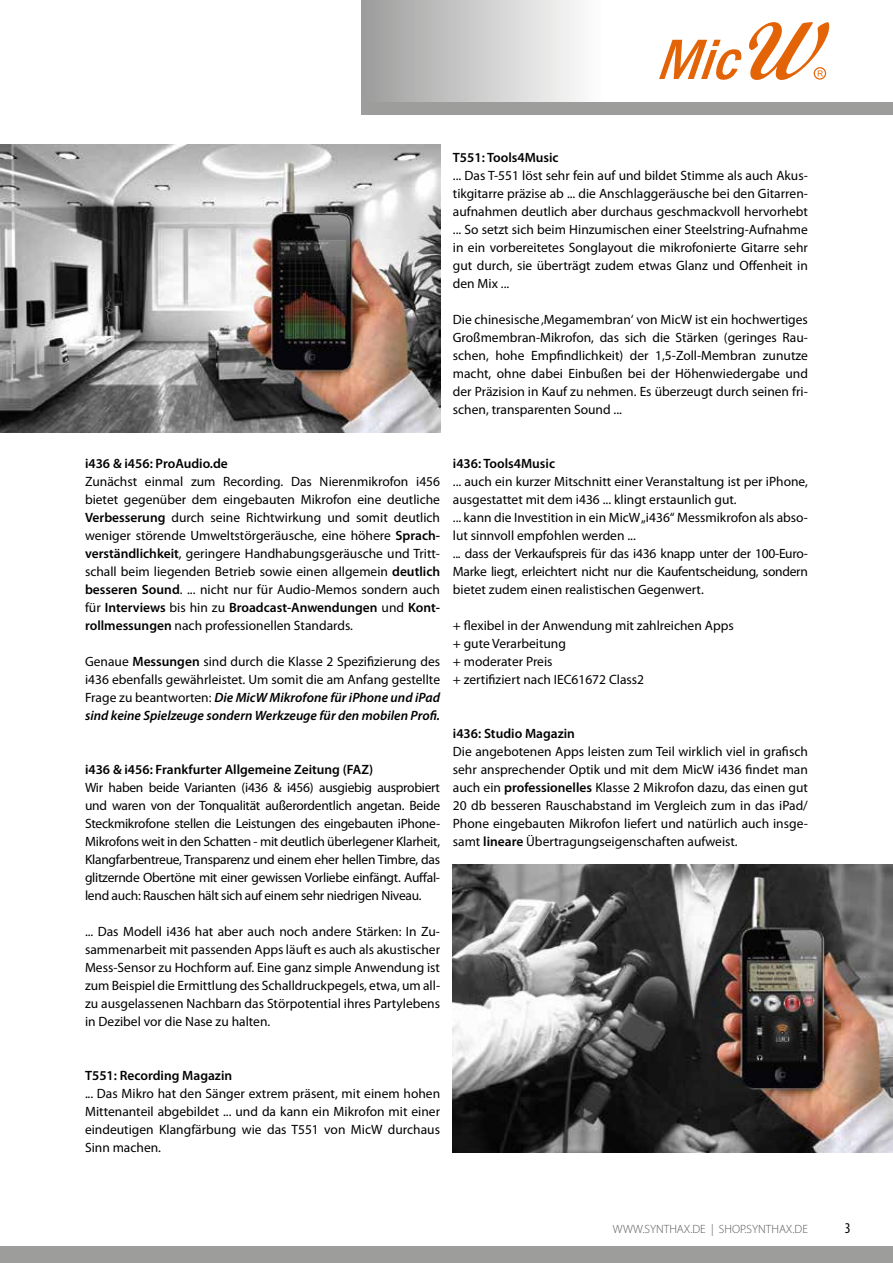
<style>
.page{position:relative;width:893px;height:1263px;background:#fff}
.page>*{position:absolute;margin:0;border:0;box-sizing:border-box;transform-origin:0 0}
.t1{font:condensed 15px "Myriad Pro";color:#000}
.t2{font:13.5px/18px "Myriad Pro";color:#000;text-align:justify}
.t3{font:600 13.5px "Myriad Pro";color:#000}
.t4{font:300 12px "Myriad Pro";color:#575756}
.s1{font-weight:600}
.s2{font-weight:600;font-style:italic}
</style>
<div class="page">
<div style="left:0;top:1246px;width:893px;height:17px;background:#9d9d9c"></div>
<svg style="left:361px;top:0;width:469px;height:102px"></svg>
<div style="left:361px;top:102px;width:532px;height:13px;background:#9d9d9c"></div>
<svg style="left:659px;top:40px;width:83px;height:40px"></svg>
<svg style="left:749px;top:22px;width:80px;height:58px"></svg>
<img style="left:0;top:144px;width:440px;height:288px">
<img style="left:453px;top:864px;width:440px;height:288px">
<p class="t3" style="left:453px;top:150px;width:107px">T551: Tools4Music</p>
<p class="t2" style="left:453px;top:166px;width:357px">... Das T-551 löst sehr fein auf und bildet Stimme als auch Akus&shy;tikgitarre präzise ab ... die Anschlaggeräusche bei den Gitarren&shy;aufnahmen deutlich aber durchaus geschmackvoll hervorhebt ... So setzt sich beim Hinzumischen einer Steelstring-Aufnahme in ein vorbereitetes Songlayout die mikrofonierte Gitarre sehr gut durch, sie überträgt zudem etwas Glanz und Offenheit in den Mix ...</p>
<p class="t2" style="left:453px;top:310px;width:357px">Die chinesische ‚Megamembran‘ von MicW ist ein hochwertiges Großmembran-Mikrofon, das sich die Stärken (geringes Rau&shy;schen, hohe Empfindlichkeit) der 1,5-Zoll-Membran zunutze macht, ohne dabei Einbußen bei der Höhenwiedergabe und der Präzision in Kauf zu nehmen. Es überzeugt durch seinen fri&shy;schen, transparenten Sound ...</p>
<p class="t3" style="left:85px;top:456px;width:144px">i436 &amp; i456: ProAudio.de</p>
<p class="t2" style="left:85px;top:472px;width:357px">Zunächst einmal zum Recording. Das Nierenmikrofon i456 bietet gegenüber dem eingebauten Mikrofon eine deutliche <span class="s1">Verbesserung</span> durch seine Richtwirkung und somit deutlich weniger störende Umweltstörgeräusche, eine höhere <span class="s1">Sprach&shy;verständlichkeit</span>, geringere Handhabungsgeräusche und Tritt&shy;schall beim liegenden Betrieb sowie einen allgemein <span class="s1">deutlich besseren Sound</span>. ... nicht nur für Audio-Memos sondern auch für <span class="s1">Interviews</span> bis hin zu <span class="s1">Broadcast-Anwendungen</span> und <span class="s1">Kont&shy;rollmessungen</span> nach professionellen Standards.</p>
<p class="t2" style="left:85px;top:652px;width:357px">Genaue <span class="s1">Messungen</span> sind durch die Klasse 2 Spezifizierung des i436 ebenfalls gewährleistet. Um somit die am Anfang gestellte Frage zu beantworten: <span class="s2">Die MicW Mikrofone für iPhone und iPad sind keine Spielzeuge sondern Werkzeuge für den mobilen Profi.</span></p>
<p class="t3" style="left:85px;top:762px;width:290px">i436 &amp; i456: Frankfurter Allgemeine Zeitung (FAZ)</p>
<p class="t2" style="left:85px;top:778px;width:357px">Wir haben beide Varianten (i436 &amp; i456) ausgiebig ausprobiert und waren von der Tonqualität außerordentlich angetan. Beide Steckmikrofone stellen die Leistungen des eingebauten iPhone-Mikrofons weit in den Schatten - mit deutlich überlegener Klarheit, Klangfarbentreue, Transparenz und einem eher hellen Timbre, das glitzernde Obertöne mit einer gewissen Vorliebe einfängt. Auffal&shy;lend auch: Rauschen hält sich auf einem sehr niedrigen Niveau.</p>
<p class="t2" style="left:85px;top:922px;width:357px">... Das Modell i436 hat aber auch noch andere Stärken: In Zu&shy;sammenarbeit mit passenden Apps läuft es auch als akustischer Mess-Sensor zu Hochform auf. Eine ganz simple Anwendung ist zum Beispiel die Ermittlung des Schalldruckpegels, etwa, um all&shy;zu ausgelassenen Nachbarn das Störpotential ihres Partylebens in Dezibel vor die Nase zu halten.</p>
<p class="t3" style="left:453px;top:456px;width:104px">i436: Tools4Music</p>
<p class="t2" style="left:453px;top:472px;width:357px;text-align:left">... auch ein kurzer Mitschnitt einer Veranstaltung ist per iPhone, ausgestattet mit dem i436 ... klingt erstaunlich gut.<br>... kann die Investition in ein MicW „i436“ Messmikrofon als abso&shy;lut sinnvoll empfohlen werden ...<br>... dass der Verkaufspreis für das i436 knapp unter der 100-Euro-Marke liegt, erleichtert nicht nur die Kaufentscheidung, sondern bietet zudem einen realistischen Gegenwert.</p>
<p class="t2" style="left:453px;top:616px;width:282px;text-align:left">+ flexibel in der Anwendung mit zahlreichen Apps + gute Verarbeitung<br>+ moderater Preis<br>+ zertifiziert nach IEC61672 Class2</p>
<p class="t3" style="left:453px;top:726px;width:124px">i436: Studio Magazin</p>
<p class="t2" style="left:453px;top:742px;width:357px">Die angebotenen Apps leisten zum Teil wirklich viel in grafisch sehr ansprechender Optik und mit dem MicW i436 findet man auch ein <span class="s1">professionelles</span> Klasse 2 Mikrofon dazu, das einen gut 20 db besseren Rauschabstand im Vergleich zum in das iPad/ Phone eingebauten Mikrofon liefert und natürlich auch insge&shy;samt <span class="s1">lineare</span> Übertragungseigenschaften aufweist.</p>
<p class="t3" style="left:85px;top:1068px;width:149px">T551: Recording Magazin</p>
<p class="t2" style="left:85px;top:1084px;width:357px">... Das Mikro hat den Sänger extrem präsent, mit einem hohen Mittenanteil abgebildet ... und da kann ein Mikrofon mit einer eindeutigen Klangfärbung wie das T551 von MicW durchaus Sinn machen.</p>
<p class="t4" style="left:613px;top:1222px;width:196px">WWW.SYNTHAX.DE | SHOP.SYNTHAX.DE</p>
<p class="t1" style="left:845px;top:1220px;width:7px">3</p>
</div>
